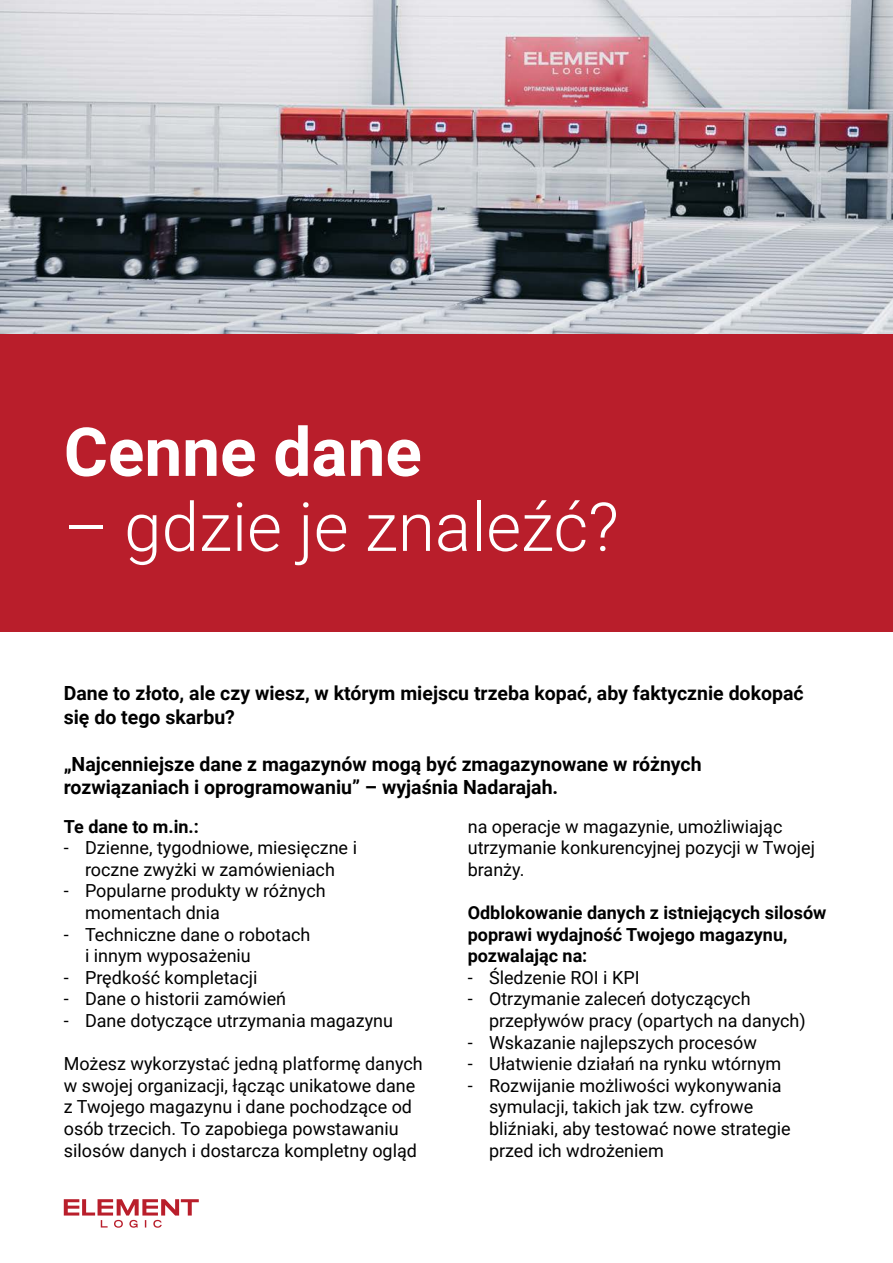
<style>
.page{position:relative;width:893px;height:1263px;background:#fff}
.page>*{position:absolute;margin:0;border:0;box-sizing:border-box;transform-origin:0 0}
.t1{font:300 67.5px "Roboto";color:#fff}
.t2{font:700 67.5px "Roboto";color:#fff}
.t3{font:700 19.5px/23.4px "Roboto";color:#000}
.t4{font:18px/21.6px "Roboto";color:#000}
.t5{font:700 18px/21.6px "Roboto";color:#000}
</style>
<div class="page">
<svg style="left:64px;top:1199px;width:135px;height:29px"></svg>
<img style="left:0;top:0;width:893px;height:334px">
<div style="left:0;top:334px;width:893px;height:297px;background:#b91e2b"></div>
<h1 class="t2" style="left:64px;top:405px;width:360px">Cenne dane</h1>
<h1 class="t1" style="left:64px;top:480px;width:557px">– gdzie je znaleźć?</h1>
<p class="t3" style="left:64px;top:681px;width:741px">Dane to złoto, ale czy wiesz, w którym miejscu trzeba kopać, aby faktycznie dokopać się do tego skarbu?</p>
<p class="t3" style="left:64px;top:751px;width:639px">„Najcenniejsze dane z magazynów mogą być zmagazynowane w różnych rozwiązaniach i oprogramowaniu” – wyjaśnia Nadarajah.</p>
<p class="t5" style="left:64px;top:815px;width:137px">Te dane to m.in.:</p>
<p class="t4" style="left:64px;top:836px;width:295px;text-align:center">- Dzienne, tygodniowe, miesięczne i roczne zwyżki w zamówieniach</p>
<p class="t4" style="left:85px;top:879px;width:242px;text-indent:-21px">- Popularne produkty w różnych momentach dnia</p>
<p class="t4" style="left:85px;top:923px;width:227px;text-indent:-21px">- Techniczne dane o robotach i innym wyposażeniu</p>
<p class="t4" style="left:64px;top:966px;width:195px">- Prędkość kompletacji</p>
<p class="t4" style="left:64px;top:987px;width:224px">- Dane o historii zamówień</p>
<p class="t4" style="left:64px;top:1009px;width:331px">- Dane dotyczące utrzymania magazynu</p>
<p class="t4" style="left:64px;top:1052px;width:360px">Możesz wykorzystać jedną platformę danych w swojej organizacji, łącząc unikatowe dane z Twojego magazynu i dane pochodzące od osób trzecich. To zapobiega powstawaniu silosów danych i dostarcza kompletny ogląd</p>
<p class="t4" style="left:468px;top:815px;width:349px">na operacje w magazynie, umożliwiając utrzymanie konkurencyjnej pozycji w Twojej branży.</p>
<p class="t5" style="left:468px;top:901px;width:360px">Odblokowanie danych z istniejących silosów poprawi wydajność Twojego magazynu, pozwalając na:</p>
<p class="t4" style="left:468px;top:966px;width:173px">- Śledzenie ROI i KPI</p>
<p class="t4" style="left:489px;top:987px;width:318px;text-indent:-21px">- Otrzymanie zaleceń dotyczących przepływów pracy (opartych na danych)</p>
<p class="t4" style="left:468px;top:1031px;width:291px">- Wskazanie najlepszych procesów</p>
<p class="t4" style="left:468px;top:1052px;width:315px">- Ułatwienie działań na rynku wtórnym</p>
<p class="t4" style="left:489px;top:1074px;width:303px;text-indent:-21px">- Rozwijanie możliwości wykonywania symulacji, takich jak tzw. cyfrowe bliźniaki, aby testować nowe strategie przed ich wdrożeniem</p>
</div>
